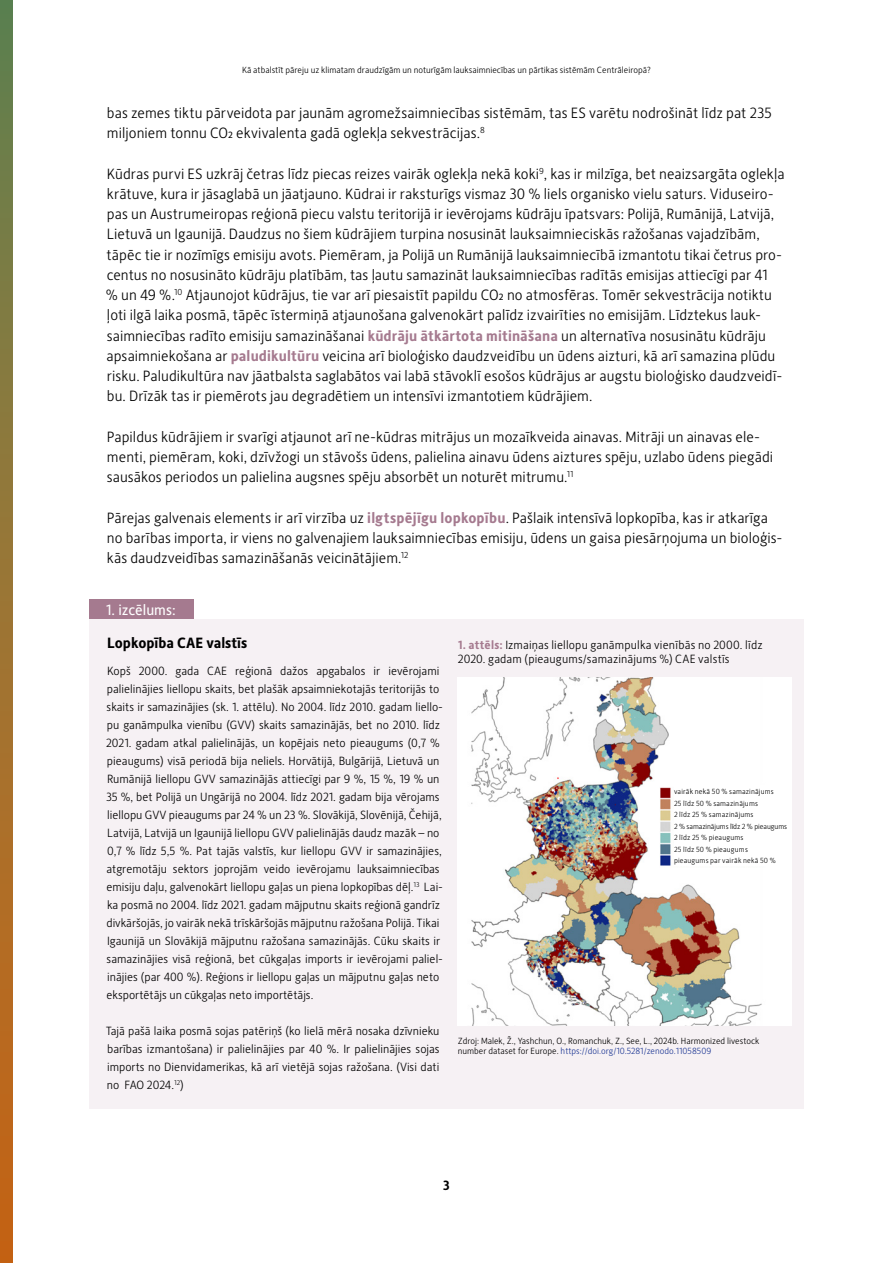
<style>
.page{position:relative;width:893px;height:1263px;background:#fff}
.page>*{position:absolute;margin:0;border:0;box-sizing:border-box;transform-origin:0 0}
.body{font:300 15px/20.2px "Alber New";letter-spacing:.005em;color:#000}
.BoxHeading{font:700 15px "Alber New";color:#000}
.Keyfindings2{font:15px "Alber New";color:#fff}
.t1{font:700 13.5px "Alber New";color:#000}
.box_body{font:300 12px/18px "Alber New";color:#000}
.InfografikFooter{font:300 9px/10.8px "Alber New";color:#000}
.body-2{font:300 7.5px "Alber New";letter-spacing:.025em;color:#000}
.body-3{font:300 7.5px "Alber New";letter-spacing:-.01em;color:#000}
.s1{font-weight:700;color:#a57a8f}
.s2{color:#1d3794}
</style>
<div class="page">
<svg style="left:0;top:0;width:13px;height:1263px;background:#987332"></svg>
<div style="left:89px;top:600px;width:105px;height:20px;background:#a57a8f"></div>
<div style="left:89px;top:620px;width:715px;height:49px;background:#f6f1f4"></div>
<div style="left:89px;top:649px;width:715px;height:370px;background:#f6f1f4"></div>
<div style="left:89px;top:1009px;width:715px;height:100px;background:#f6f1f4"></div>
<div style="left:457px;top:677px;width:335px;height:349px;background:#fff"></div>
<img style="left:471px;top:677px;width:291px;height:349px">
<div style="left:674px;top:785px;width:117px;height:81px;background:#fff"></div>
<p class="InfografikFooter" style="left:242px;top:64px;width:410px">Kā atbalstīt pāreju uz klimatam draudzīgām un noturīgām lauksaimniecības un pārtikas sistēmām Centrāleiropā?</p>
<p class="body" style="left:107px;top:102px;width:666px">bas zemes tiktu pārveidota par jaunām agromežsaimniecības sistēmām, tas ES varētu nodrošināt līdz pat 235 miljoniem tonnu CO₂ ekvivalenta gadā oglekļa sekvestrācijas.<sup>8</sup></p>
<p class="body" style="left:106px;top:163px;width:680px">Kūdras purvi ES uzkrāj četras līdz piecas reizes vairāk oglekļa nekā koki<sup>9</sup>, kas ir milzīga, bet neaizsargāta oglekļa krātuve, kura ir jāsaglabā un jāatjauno. Kūdrai ir raksturīgs vismaz 30 % liels organisko vielu saturs. Viduseiro&shy;pas un Austrumeiropas reģionā piecu valstu teritorijā ir ievērojams kūdrāju īpatsvars: Polijā, Rumānijā, Latvijā, Lietuvā un Igaunijā. Daudzus no šiem kūdrājiem turpina nosusināt lauksaimnieciskās ražošanas vajadzībām, tāpēc tie ir nozīmīgs emisiju avots. Piemēram, ja Polijā un Rumānijā lauksaimniecībā izmantotu tikai četrus pro&shy;centus no nosusināto kūdrāju platībām, tas ļautu samazināt lauksaimniecības radītās emisijas attiecīgi par 41<br>% un 49 %.<sup>10</sup> Atjaunojot kūdrājus, tie var arī piesaistīt papildu CO₂ no atmosfēras. Tomēr sekvestrācija notiktu ļoti ilgā laika posmā, tāpēc īstermiņā atjaunošana galvenokārt palīdz izvairīties no emisijām. Līdztekus lauk&shy;saimniecības radīto emisiju samazināšanai <span class="s1">kūdrāju ātkārtota mitināšana</span> un alternatīva nosusinātu kūdrāju apsaimniekošana ar <span class="s1">paludikultūru</span> veicina arī bioloģisko daudzveidību un ūdens aizturi, kā arī samazina plūdu risku. Paludikultūra nav jāatbalsta saglabātos vai labā stāvoklī esošos kūdrājus ar augstu bioloģisko daudzveidī&shy;bu. Drīzāk tas ir piemērots jau degradētiem un intensīvi izmantotiem kūdrājiem.</p>
<p class="body" style="left:107px;top:426px;width:668px">Papildus kūdrājiem ir svarīgi atjaunot arī ne-kūdras mitrājus un mozaīkveida ainavas. Mitrāji un ainavas ele&shy;menti, piemēram, koki, dzīvžogi un stāvošs ūdens, palielina ainavu ūdens aiztures spēju, uzlabo ūdens piegādi sausākos periodos un palielina augsnes spēju absorbēt un noturēt mitrumu.<sup>11</sup></p>
<p class="body" style="left:107px;top:507px;width:677px">Pārejas galvenais elements ir arī virzība uz <span class="s1">ilgtspējīgu lopkopību</span>. Pašlaik intensīvā lopkopība, kas ir atkarīga no barības importa, ir viens no galvenajiem lauksaimniecības emisiju, ūdens un gaisa piesārņojuma un bioloģis&shy;kās daudzveidības samazināšanās veicinātājiem.<sup>12</sup></p>
<p class="Keyfindings2" style="left:106px;top:600px;width:71px">1. izcēlums:</p>
<p class="BoxHeading" style="left:107px;top:633px;width:142px">Lopkopība CAE valstīs</p>
<p class="box_body" style="left:106px;top:661px;width:338px">Kopš 2000. gada CAE reģionā dažos apgabalos ir ievērojami palielinājies liellopu skaits, bet plašāk apsaimniekotajās teritorijās to skaits ir samazinājies (sk. 1. attēlu). No 2004. līdz 2010. gadam liello&shy;pu ganāmpulka vienību (GVV) skaits samazinājās, bet no 2010. līdz 2021. gadam atkal palielinājās, un kopējais neto pieaugums (0,7 % pieaugums) visā periodā bija neliels. Horvātijā, Bulgārijā, Lietuvā un Rumānijā liellopu GVV samazinājās attiecīgi par 9 %, 15 %, 19 % un 35 %, bet Polijā un Ungārijā no 2004. līdz 2021. gadam bija vērojams liellopu GVV pieaugums par 24 % un 23 %. Slovākijā, Slovēnijā, Čehijā, Latvijā, Latvijā un Igaunijā liellopu GVV palielinājās daudz mazāk – no 0,7 % līdz 5,5 %. Pat tajās valstīs, kur liellopu GVV ir samazinājies, atgremotāju sektors joprojām veido ievērojamu lauksaimniecības emisiju daļu, galvenokārt liellopu gaļas un piena lopkopības dēļ.<sup>13</sup> Lai&shy;ka posmā no 2004. līdz 2021. gadam mājputnu skaits reģionā gandrīz divkāršojās, jo vairāk nekā trīskāršojās mājputnu ražošana Polijā. Tikai Igaunijā un Slovākijā mājputnu ražošana samazinājās. Cūku skaits ir samazinājies visā reģionā, bet cūkgaļas imports ir ievērojami paliel&shy;inājies (par 400 %). Reģions ir liellopu gaļas un mājputnu gaļas neto eksportētājs un cūkgaļas neto importētājs.</p>
<p class="box_body" style="left:106px;top:1021px;width:335px;text-align:justify">Tajā pašā laika posmā sojas patēriņš (ko lielā mērā nosaka dzīvnieku barības izmantošana) ir palielinājies par 40 %. Ir palielinājies sojas imports no Dienvidamerikas, kā arī vietējā sojas ražošana. (Visi dati no FAO 2024.<sup>12</sup>)</p>
<p class="InfografikFooter" style="left:458px;top:1035px;width:303px">Zdroj: Malek, Ž., Yashchun, O., Romanchuk, Z., See, L., 2024b. Harmonized livestock number dataset for Europe. <span class="s2">https://doi.org/10.5281/zenodo.11058509</span></p>
<p class="box_body" style="left:458px;top:637px;width:306px;line-height:14.4px"><span class="s1">1. attēls:</span> Izmaiņas liellopu ganāmpulka vienībās no 2000. līdz<br>2020. gadam (pieaugums/samazinājums %) CAE valstīs</p>
<p class="body-2" style="left:674px;top:786px;width:101px">vairāk nekā 50 % samazinājums</p>
<p class="body-2" style="left:674px;top:798px;width:86px">25 līdz 50 % samazinājums</p>
<p class="body-2" style="left:674px;top:809px;width:81px">2 līdz 25 % samazinājums</p>
<p class="body-3" style="left:674px;top:821px;width:115px">2 % samazinājums līdz 2 % pieaugums</p>
<p class="body-2" style="left:674px;top:833px;width:71px">2 līdz 25 % pieaugums</p>
<p class="body-2" style="left:674px;top:844px;width:75px">25 līdz 50 % pieaugums</p>
<p class="body-2" style="left:674px;top:856px;width:103px">pieaugums par vairāk nekā 50 %</p>
<p class="t1" style="left:443px;top:1176px;width:8px">3</p>
</div>
